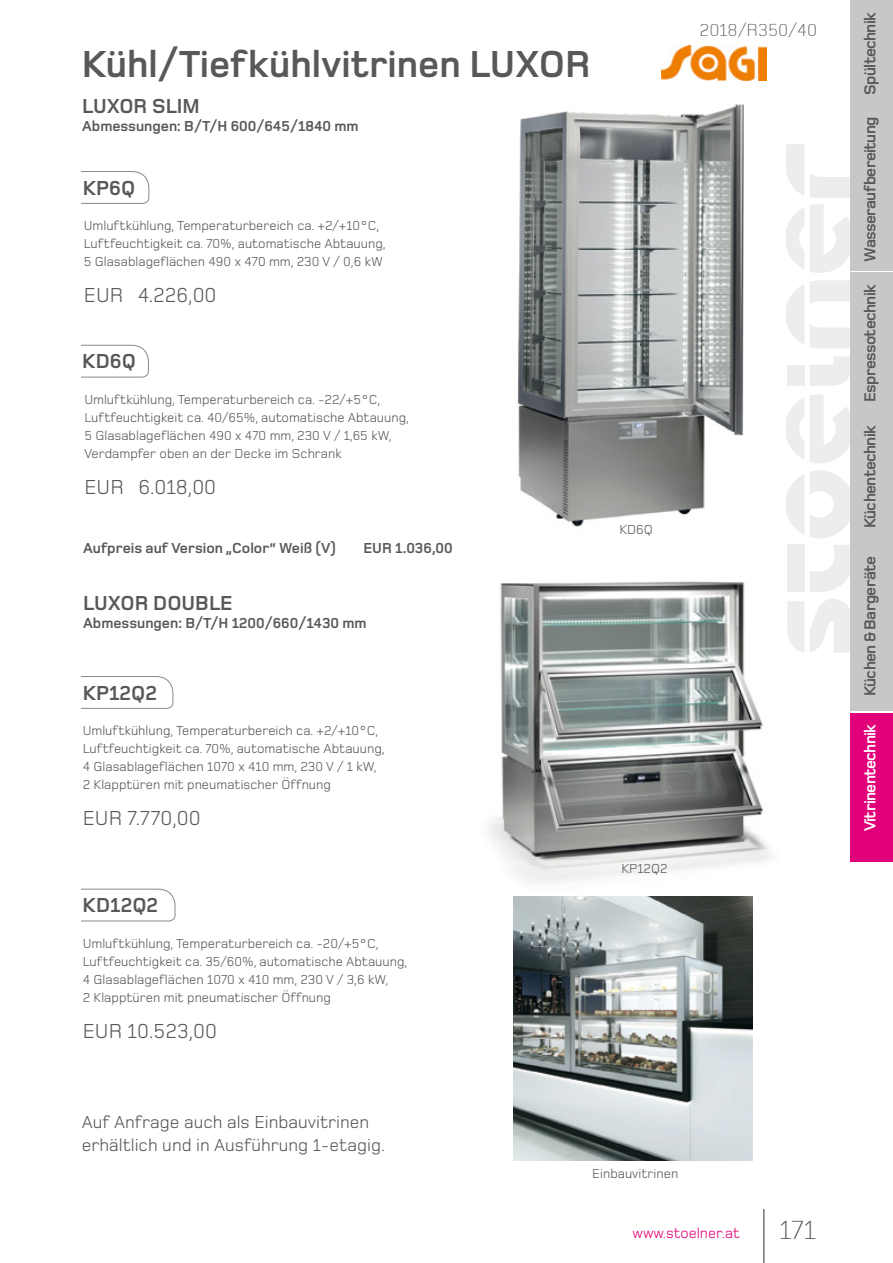
<style>
.page{position:relative;width:893px;height:1263px;background:#fff}
.page>*{position:absolute;margin:0;border:0;box-sizing:border-box;transform-origin:0 0}
.t1{font:700 39px "Foundry Monoline";color:#58585a}
.t2{font:300 27px "Foundry Monoline";color:#58585a}
.t3{font:21px "Foundry Monoline";color:#58585a}
.t4{font:700 21px "Foundry Monoline";color:#58585a}
.t5{font:18px/22.5px "Foundry Monoline";color:#58585a}
.t6{font:300 18px "Foundry Monoline";color:#58585a}
.t7{font:700 16.5px "Foundry Monoline";letter-spacing:-.04em;color:#58585a}
.t8{font:700 16.5px "Foundry Monoline";letter-spacing:-.04em;color:#fff}
.t9{font:700 15px "Foundry Monoline";color:#58585a}
.t10{font:15px "Foundry Monoline";color:#e2007a}
.t11{font:13.5px/18px "Foundry Monoline";color:#58585a}
</style>
<div class="page">
<svg style="left:801px;top:601px;width:3px;height:51px"></svg>
<svg style="left:786px;top:474px;width:18px;height:60px"></svg>
<div style="left:787px;top:545px;width:17px;height:47px;background:#eceded"></div>
<svg style="left:786px;top:284px;width:18px;height:60px"></svg>
<div style="left:787px;top:365px;width:17px;height:21px;background:#eceded"></div>
<svg style="left:786px;top:144px;width:18px;height:52px"></svg>
<svg style="left:786px;top:208px;width:18px;height:61px"></svg>
<svg style="left:786px;top:398px;width:18px;height:61px"></svg>
<hr style="left:763px;top:1209px;width:2px;height:54px;background:#707172">
<img style="left:488px;top:581px;width:313px;height:303px">
<img style="left:517px;top:104px;width:227px;height:423px">
<svg style="left:81px;top:676px;width:93px;height:33px"></svg>
<svg style="left:81px;top:171px;width:69px;height:33px"></svg>
<svg style="left:81px;top:888px;width:95px;height:34px"></svg>
<img style="left:661px;top:46px;width:105px;height:35px">
<img style="left:513px;top:896px;width:240px;height:265px">
<svg style="left:81px;top:344px;width:68px;height:34px"></svg>
<svg style="left:810px;top:0;width:83px;height:862px"></svg>
<h1 class="t1" style="left:82px;top:43px;width:510px">Kühl/Tiefkühlvitrinen LUXOR</h1>
<h3 class="t4" style="left:82px;top:95px;width:119px">LUXOR SLIM</h3>
<p class="t9" style="left:82px;top:118px;width:278px">Abmessungen: B/T/H 600/645/1840 mm</p>
<h3 class="t4" style="left:83px;top:177px;width:54px">KP6Q</h3>
<p class="t11" style="left:84px;top:218px;width:304px">Umluftkühlung, Temperaturbereich ca. +2/+10°C,<br>Luftfeuchtigkeit ca. 70%, automatische Abtauung,<br>5 Glasablageflächen 490 x 470 mm, 230 V / 0,6 kW</p>
<h3 class="t3" style="left:84px;top:284px;width:134px">EUR 4.226,00</h3>
<h3 class="t4" style="left:82px;top:350px;width:55px">KD6Q</h3>
<p class="t11" style="left:84px;top:391px;width:326px">Umluftkühlung, Temperaturbereich ca. -22/+5°C, Luftfeuchtigkeit ca. 40/65%, automatische Abtauung, 5 Glasablageflächen 490 x 470 mm, 230 V / 1,65 kW, Verdampfer oben an der Decke im Schrank</p>
<h3 class="t3" style="left:84px;top:476px;width:133px">EUR 6.018,00</h3>
<p class="t9" style="left:83px;top:540px;width:254px">Aufpreis auf Version „Color“ Weiß (V)</p>
<p class="t9" style="left:363px;top:540px;width:91px">EUR 1.036,00</p>
<h3 class="t4" style="left:83px;top:592px;width:151px">LUXOR DOUBLE</h3>
<p class="t9" style="left:83px;top:615px;width:285px">Abmessungen: B/T/H 1200/660/1430 mm</p>
<h3 class="t4" style="left:83px;top:682px;width:76px">KP12Q2</h3>
<p class="t11" style="left:83px;top:723px;width:304px">Umluftkühlung, Temperaturbereich ca. +2/+10°C, Luftfeuchtigkeit ca. 70%, automatische Abtauung, 4 Glasablageflächen 1070 x 410 mm, 230 V / 1 kW, 2 Klapptüren mit pneumatischer Öffnung</p>
<h3 class="t3" style="left:83px;top:807px;width:119px">EUR 7.770,00</h3>
<h3 class="t4" style="left:83px;top:894px;width:77px">KD12Q2</h3>
<p class="t11" style="left:83px;top:935px;width:326px">Umluftkühlung, Temperaturbereich ca. -20/+5°C, Luftfeuchtigkeit ca. 35/60%, automatische Abtauung, 4 Glasablageflächen 1070 x 410 mm, 230 V / 3,6 kW,<br>2 Klapptüren mit pneumatischer Öffnung</p>
<h3 class="t3" style="left:83px;top:1020px;width:136px">EUR 10.523,00</h3>
<p class="t11" style="left:619px;top:521px;width:35px">KD6Q</p>
<p class="t11" style="left:621px;top:860px;width:48px">KP12Q2</p>
<h3 class="t6" style="left:699px;top:20px;width:119px">2018/R350/40</h3>
<h3 class="t5" style="left:82px;top:1112px;width:304px">Auf Anfrage auch als Einbauvitrinen erhältlich und in Ausführung 1-etagig.</h3>
<p class="t11" style="left:592px;top:1165px;width:88px">Einbauvitrinen</p>
<p class="t10" style="left:632px;top:1225px;width:109px">www.stoelner.at</p>
<h2 class="t2" style="left:779px;top:1215px;width:38px">171</h2>
<p class="t7" style="left:861px;top:95px;width:84px;rotate:-90deg">Spültechnik</p>
<p class="t7" style="left:861px;top:262px;width:146px;rotate:-90deg">Wasseraufbereitung</p>
<p class="t7" style="left:861px;top:402px;width:119px;rotate:-90deg">Espressotechnik</p>
<p class="t7" style="left:861px;top:528px;width:105px;rotate:-90deg">Küchentechnik</p>
<p class="t7" style="left:861px;top:696px;width:142px;rotate:-90deg">Küchen &amp; Bargeräte</p>
<p class="t8" style="left:861px;top:831px;width:109px;rotate:-90deg">Vitrinentechnik</p>
</div>
